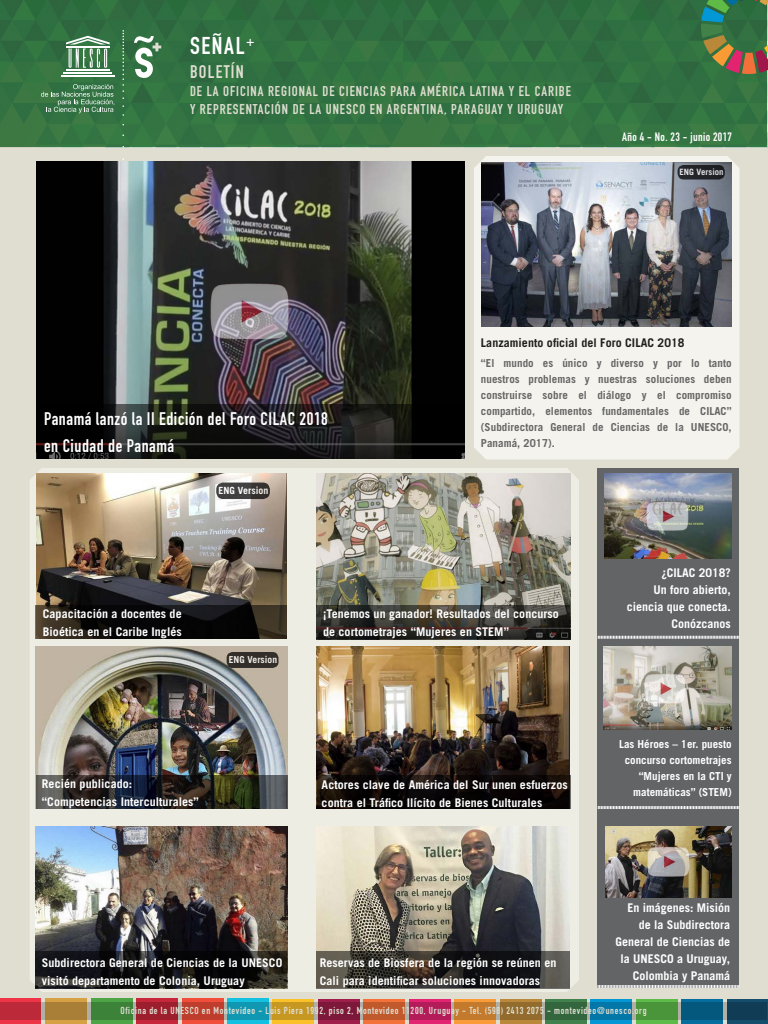
<style>
.page{position:relative;width:768px;height:1024px;background:#fff}
.page>*{position:absolute;margin:0;border:0;box-sizing:border-box;transform-origin:0 0}
.t1{font:24px "DIN Engschrift Alternate";letter-spacing:.07em;color:#fff}
.t2{font:18px/27px "DIN Engschrift Alternate";letter-spacing:.03em;color:#fff}
.t3{font:18px "DIN Engschrift Alternate";letter-spacing:.07em;color:#dfded1}
.t4{font:14px/18px "DIN Engschrift Alternate";letter-spacing:.07em;color:#dfded1}
.t5{font:700 12px/17px "Trade Gothic";letter-spacing:.005em;color:#fff}
.t6{font:700 12px "Trade Gothic";letter-spacing:.005em;color:#1f1f1f}
.t7{font:12px "DIN Engschrift Alternate";letter-spacing:.03em;color:#fff}
.t8{font:700 11px/16px "Trade Gothic";letter-spacing:.005em;color:#666;text-align:justify}
.t9{font:700 11px/16px "Trade Gothic";color:#fff;text-align:right}
.t10{font:10px "DIN Engschrift Alternate";letter-spacing:.07em;color:#dfded1}
.t11{font:700 9.9px "Trade Gothic";letter-spacing:.005em;color:#fff}
.t12{font:700 9.6px "Trade Gothic";letter-spacing:.005em;color:#fff}
.t13{font:700 8.7px "Trade Gothic";letter-spacing:.005em;color:#fff}
</style>
<div class="page">
<div style="left:0;top:132px;width:768px;height:892px;background:#dfded1"></div>
<div style="left:45px;top:999px;width:42px;height:25px;background:#d6a045"></div>
<div style="left:182px;top:999px;width:41px;height:25px;background:#f04e3a"></div>
<div style="left:136px;top:999px;width:42px;height:25px;background:#c7273a"></div>
<div style="left:227px;top:999px;width:42px;height:25px;background:#15c1e1"></div>
<div style="left:91px;top:999px;width:41px;height:25px;background:#4da548"></div>
<div style="left:0;top:999px;width:41px;height:25px;background:#ee3447"></div>
<div style="left:500px;top:999px;width:41px;height:25px;background:#b9883a"></div>
<div style="left:318px;top:999px;width:41px;height:25px;background:#9e1f4a"></div>
<div style="left:409px;top:999px;width:41px;height:25px;background:#e22471"></div>
<div style="left:273px;top:999px;width:41px;height:25px;background:#fbc12b"></div>
<div style="left:455px;top:999px;width:41px;height:25px;background:#f89b38"></div>
<div style="left:364px;top:999px;width:41px;height:25px;background:#f3723a"></div>
<div style="left:682px;top:999px;width:41px;height:25px;background:#066e9f"></div>
<div style="left:727px;top:999px;width:41px;height:25px;background:#154d6d"></div>
<div style="left:545px;top:999px;width:41px;height:25px;background:#41814d"></div>
<div style="left:591px;top:999px;width:41px;height:25px;background:#0497d5"></div>
<div style="left:637px;top:999px;width:41px;height:25px;background:#5ebb49"></div>
<img style="left:0;top:0;width:768px;height:148px">
<div style="left:598px;top:468px;width:141px;height:520px;background:#636466"></div>
<svg style="left:134px;top:36px;width:27px;height:43px"></svg>
<svg style="left:0;top:1002px;width:767px;height:18px;background:#78634f"></svg>
<svg style="left:30px;top:468px;width:549px;height:524px;background:#e5e3da"></svg>
<div style="left:474px;top:156px;width:266px;height:303px;background:#f4f3ed"></div>
<svg style="left:701px;top:0;width:67px;height:74px;background:#58724b"></svg>
<img style="left:317px;top:474px;width:253px;height:131px">
<img style="left:37px;top:474px;width:250px;height:131px">
<img style="left:481px;top:162px;width:251px;height:164px">
<svg style="left:317px;top:605px;width:253px;height:34px;background:#36322d"></svg>
<img style="left:317px;top:647px;width:253px;height:128px">
<svg style="left:317px;top:775px;width:253px;height:34px;background:#0d0806"></svg>
<img style="left:35px;top:827px;width:252px;height:161px">
<svg style="left:35px;top:951px;width:251px;height:37px;background:#161516"></svg>
<img style="left:317px;top:827px;width:253px;height:124px">
<svg style="left:317px;top:951px;width:253px;height:37px;background:#312e2b"></svg>
<hr style="left:66px;top:69px;width:44px;height:2px;background:#fff">
<hr style="left:64px;top:72px;width:48px;height:2px;background:#fff">
<hr style="left:61px;top:75px;width:53px;height:2px;background:#fff">
<svg style="left:66px;top:36px;width:44px;height:32px"></svg>
<svg style="left:123px;top:30px;width:1px;height:69px"></svg>
<svg style="left:41px;top:84px;width:74px;height:29px;background:#538861"></svg>
<svg style="left:598px;top:636px;width:142px;height:3px"></svg>
<svg style="left:598px;top:806px;width:142px;height:3px"></svg>
<svg style="left:36px;top:605px;width:251px;height:34px;background:#171410"></svg>
<svg style="left:598px;top:985px;width:141px;height:3px"></svg>
<div style="left:216px;top:483px;width:54px;height:16px;background:linear-gradient(to right,#454748,#35302d);border-radius:7px"></div>
<img style="left:604px;top:647px;width:128px;height:83px">
<img style="left:643px;top:673px;width:44px;height:30px">
<div style="left:678px;top:165px;width:47px;height:15px;background:#212326;border-radius:6px"></div>
<img style="left:36px;top:162px;width:429px;height:243px">
<img style="left:209px;top:283px;width:83px;height:56px">
<svg style="left:36px;top:405px;width:429px;height:54px;background:#171716"></svg>
<img style="left:605px;top:474px;width:127px;height:84px">
<img style="left:36px;top:647px;width:252px;height:162px">
<svg style="left:36px;top:775px;width:251px;height:34px;background:#2f2f2d"></svg>
<div style="left:227px;top:652px;width:52px;height:16px;background:#322f2a;border-radius:6px"></div>
<img style="left:605px;top:826px;width:127px;height:72px">
<img style="left:646px;top:847px;width:44px;height:30px">
<img style="left:646px;top:501px;width:43px;height:30px">
<h1 class="t1" style="left:190px;top:32px;width:66px">SEÑAL<sup>+</sup></h1>
<h2 class="t3" style="left:190px;top:61px;width:55px">BOLETÍN</h2>
<p class="t4" style="left:190px;top:82px;width:382px">DE LA OFICINA REGIONAL DE CIENCIAS PARA AMÉRICA LATINA Y EL CARIBE<br>Y REPRESENTACIÓN DE LA UNESCO EN ARGENTINA, PARAGUAY Y URUGUAY</p>
<p class="t7" style="left:622px;top:130px;width:111px">Año 4 - No. 23 - junio 2017</p>
<p class="t13" style="left:679px;top:167px;width:46px">ENG Version</p>
<h2 class="t2" style="left:44px;top:405px;width:285px">Panamá lanzó la II Edición del Foro CILAC 2018 en Ciudad de Panamá</h2>
<p class="t11" style="left:218px;top:485px;width:52px">ENG Version</p>
<p class="t6" style="left:481px;top:335px;width:205px">Lanzamiento oficial del Foro CILAC 2018</p>
<p class="t8" style="left:481px;top:355px;width:252px">“El mundo es único y diverso y por lo tanto nuestros problemas y nuestras soluciones deben construirse sobre el diálogo y el compromiso compartido, elementos fundamentales de CILAC” (Subdirectora General de Ciencias de la UNESCO, Panamá, 2017).</p>
<p class="t5" style="left:43px;top:604px;width:140px;line-height:18px">Capacitación a docentes de<br>Bioética en el Caribe Inglés</p>
<p class="t12" style="left:229px;top:654px;width:50px">ENG Version</p>
<p class="t5" style="left:323px;top:604px;width:237px;line-height:18px">¡Tenemos un ganador! Resultados del concurso de cortometrajes “Mujeres en STEM”</p>
<p class="t5" style="left:42px;top:775px;width:159px;line-height:18px">Recién publicado: “Competencias Interculturales”</p>
<p class="t5" style="left:322px;top:776px;width:248px;line-height:18px">Actores clave de América del Sur unen esfuerzos contra el Tráfico Ilícito de Bienes Culturales</p>
<p class="t5" style="left:42px;top:953px;width:242px;line-height:18px">Subdirectora General de Ciencias de la UNESCO visitó departamento de Colonia, Uruguay</p>
<p class="t5" style="left:320px;top:953px;width:238px;line-height:18px">Reservas de Biosfera de la región se reúnen en<br>Cali para identificar soluciones innovadoras</p>
<p class="t5" style="left:627px;top:564px;width:106px;text-align:right">¿CILAC 2018?<br>Un foro abierto, ciencia que conecta.<br>Conózcanos</p>
<p class="t9" style="left:619px;top:736px;width:114px">Las Héroes – 1er. puesto concurso cortometrajes “Mujeres en la CTI y matemáticas” (STEM)</p>
<p class="t5" style="left:615px;top:899px;width:116px;text-align:right">En imágenes: Misión de la Subdirectora<br>General de Ciencias de la UNESCO a Uruguay,<br>Colombia y Panamá</p>
<p class="t10" style="left:120px;top:1005px;width:528px">Oficina de la UNESCO en Montevideo - Luis Piera 1992, piso 2, Montevideo 11200, Uruguay - Tel. (598) 2413 2075 - montevideo@unesco.org</p>
</div>
